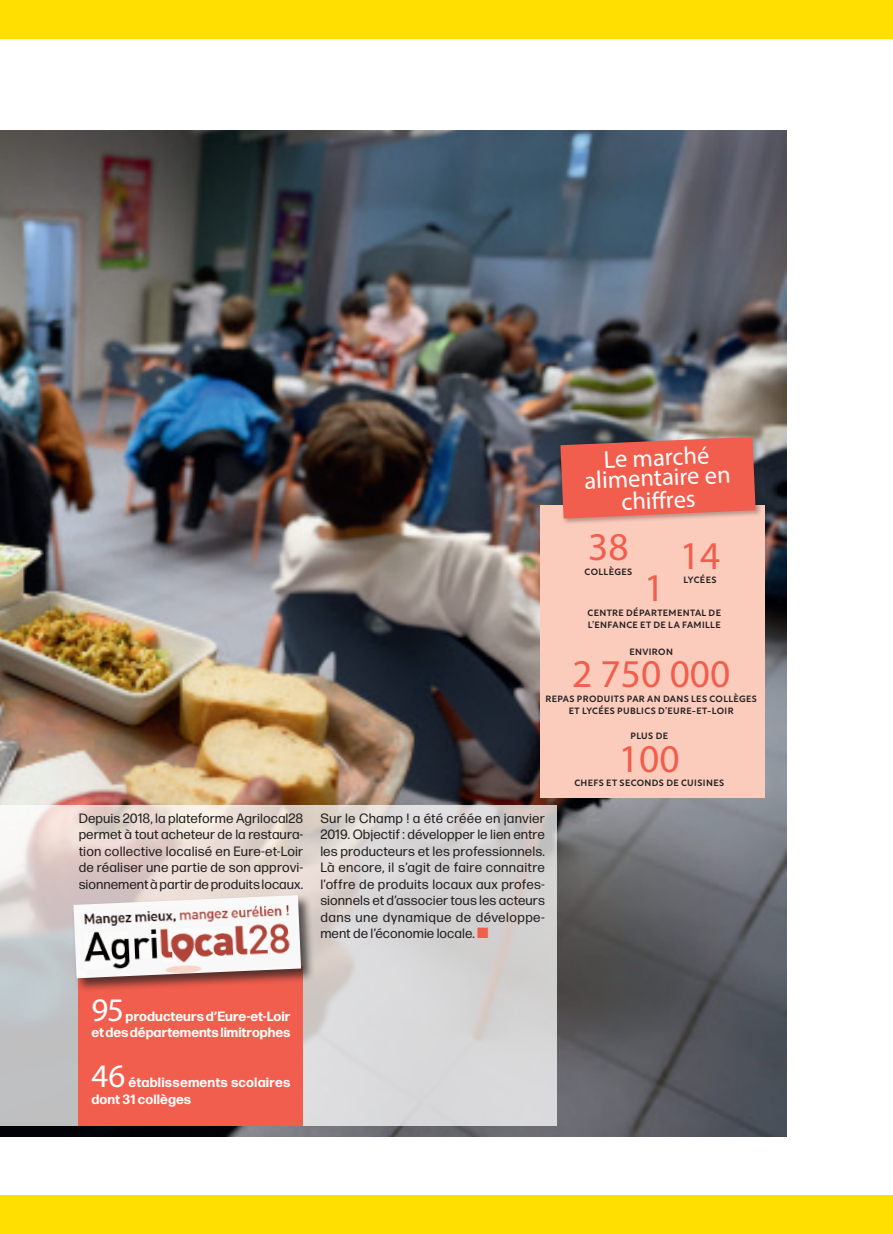
<style>
.page{position:relative;width:893px;height:1234px;background:#fff}
.page>*{position:absolute;margin:0;border:0;box-sizing:border-box;transform-origin:0 0}
.t1{font:39.45px "Myriad Pro";color:#f15e4d}
.t2{font:33px "Myriad Pro";color:#fff}
.t3{font:24.45px/20.1px "Myriad Pro";color:#fff;text-align:center}
.t4{font:13.5px/16.5px "Forma DJR Micro";letter-spacing:.005em;color:#231f20;text-align:justify}
.t5{font:700 13.5px/16.5px "Forma DJR Micro";color:#fff;text-align:right}
.t6{font:500 9px/12px "Rustica";letter-spacing:.04em;color:#231f20}
.s1{color:#f15e4d}
</style>
<div class="page">
<img style="left:0;top:131px;width:787px;height:1004px">
<div style="left:0;top:0;width:893px;height:38px;background:#ffdf01"></div>
<div style="left:0;top:1195px;width:893px;height:38px;background:#ffdf01"></div>
<svg style="left:0;top:805px;width:557px;height:320px;background:#d7d3d2"></svg>
<div style="left:540px;top:505px;width:225px;height:292px;background:#fbcbbb"></div>
<div style="left:559px;top:435px;width:203px;height:90px;background:#231f20;opacity:.32"></div>
<svg style="left:560px;top:437px;width:196px;height:81px;background:#e56152"></svg>
<div style="left:79px;top:965px;width:224px;height:159px;background:#f15e4d"></div>
<div style="left:72px;top:893px;width:243px;height:98px;background:#231f20;opacity:.75"></div>
<img style="left:73px;top:894px;width:228px;height:84px">
<h3 class="t3" style="left:583px;top:449px;width:148px;rotate:-2deg">Le marché alimentaire en</h3>
<h3 class="t3" style="left:621px;top:491px;width:76px;rotate:-2deg">chiffres</h3>
<h1 class="t1" style="left:588px;top:522px;width:42px">38</h1>
<p class="t6" style="left:585px;top:564px;width:49px">COLLÈGES</p>
<h1 class="t1" style="left:680px;top:531px;width:42px">14</h1>
<p class="t6" style="left:684px;top:573px;width:34px">LYCÉES</p>
<h1 class="t1" style="left:644px;top:563px;width:22px">1</h1>
<p class="t6" style="left:587px;top:605px;width:135px">CENTRE DÉPARTEMENTAL DE<br>L’ENFANCE ET DE LA FAMILLE</p>
<p class="t6" style="left:629px;top:644px;width:45px">ENVIRON</p>
<h1 class="t1" style="left:572px;top:649px;width:160px">2 750 000</h1>
<p class="t6" style="left:545px;top:691px;width:213px;text-align:center">REPAS PRODUITS PAR AN DANS LES COLLÈGES<br>ET LYCÉES PUBLICS D’EURE-ET-LOIR</p>
<p class="t6" style="left:630px;top:729px;width:39px">PLUS DE</p>
<h1 class="t1" style="left:619px;top:734px;width:62px">100</h1>
<p class="t6" style="left:574px;top:775px;width:151px">CHEFS ET SECONDS DE CUISINES</p>
<p class="t4" style="left:79px;top:809px;width:226px">Depuis 2018, la plateforme Agrilocal28 permet à tout acheteur de la restaura&shy;tion collective localisé en Eure-et-Loir de réaliser une partie de son approvi&shy;sionnement à partir de produits locaux.</p>
<p class="t4" style="left:320px;top:809px;width:226px">Sur le Champ ! a été créée en janvier 2019. Objectif : développer le lien entre les producteurs et les professionnels.<br>Là encore, il s’agit de faire connaitre l’offre de produits locaux aux profes&shy;sionnels et d’associer tous les acteurs dans une dynamique de développe&shy;ment de l’économie locale. <span class="s1">■</span></p>
<h2 class="t2" style="left:91px;top:989px;width:34px">95</h2>
<p class="t5" style="left:91px;top:1007px;width:201px">producteurs d’Eure-et-Loir<br>et des départements limitrophes</p>
<h2 class="t2" style="left:91px;top:1055px;width:36px">46</h2>
<p class="t5" style="left:91px;top:1073px;width:201px;text-align:left;text-indent:37px">établissements scolaires dont 31 collèges</p>
</div>
